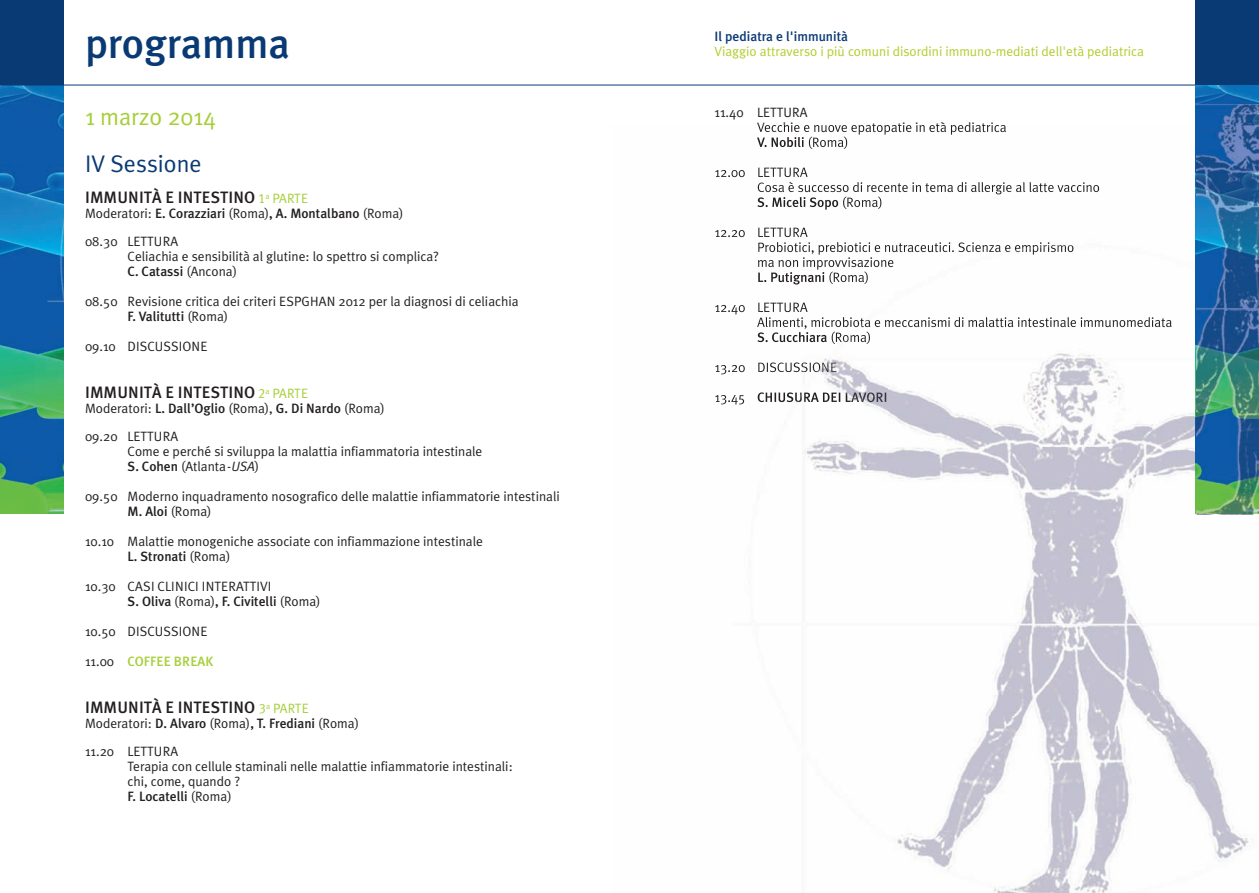
<style>
.page{position:relative;width:1259px;height:893px;background:#fff}
.page>*{position:absolute;margin:0;border:0;box-sizing:border-box;transform-origin:0 0}
.t1{font:500 42px "Meta Plus";color:#0a3a74}
.t2{font:24px "Meta Plus Normal";color:#a6ce39}
.t3{font:24px "Meta Plus Normal";color:#0a3a74}
.t4{font:500 16.5px "Meta Plus";letter-spacing:.005em;color:#231f20}
.t5{font:13.5px/15px "Meta Plus Normal";color:#231f20}
.t6{font:500 13.5px "Meta Plus";color:#231f20}
.t7{font:13.5px "Meta Plus Normal";color:#b4cc2e}
.t8{font:500 13.5px "Meta Plus";color:#0a3a74}
.t9{font:500 13.5px "Meta Plus";letter-spacing:.005em;color:#a6ce39}
.s1{font-family:"Meta Plus Normal Caps";font-weight:400;font-size:13.5px;color:#a6ce39}
.s2{font-family:"Meta Plus Normal";font-weight:400;font-size:13.5px;color:#a6ce39}
.s3{font-family:"Meta Plus Normal";font-weight:400}
.s4{font-family:"Meta Plus";font-weight:500}
.s5{font-style:italic}
.s6{font-family:"Meta Plus Normal";font-weight:400;color:#231f20}
</style>
<div class="page">
<div style="left:0;top:0;width:64px;height:85px;background:#0a3a74"></div>
<img style="left:0;top:85px;width:64px;height:428px">
<img style="left:715px;top:125px;width:539px;height:768px">
<img style="left:758px;top:125px;width:232px;height:7px">
<img style="left:757px;top:137px;width:46px;height:10px">
<img style="left:809px;top:136px;width:38px;height:13px">
<img style="left:715px;top:170px;width:30px;height:7px">
<img style="left:758px;top:168px;width:49px;height:9px">
<img style="left:758px;top:182px;width:326px;height:10px">
<img style="left:757px;top:197px;width:81px;height:13px">
<img style="left:843px;top:196px;width:38px;height:13px">
<img style="left:715px;top:230px;width:30px;height:7px">
<img style="left:758px;top:228px;width:49px;height:9px">
<img style="left:758px;top:242px;width:291px;height:10px">
<img style="left:785px;top:257px;width:108px;height:13px">
<img style="left:758px;top:272px;width:66px;height:12px">
<img style="left:829px;top:271px;width:38px;height:13px">
<img style="left:715px;top:305px;width:30px;height:10px">
<img style="left:758px;top:303px;width:49px;height:9px">
<img style="left:766px;top:317px;width:387px;height:10px">
<img style="left:757px;top:332px;width:70px;height:10px">
<img style="left:831px;top:331px;width:39px;height:13px">
<img style="left:767px;top:362px;width:69px;height:10px">
<img style="left:715px;top:395px;width:29px;height:10px">
<img style="left:757px;top:392px;width:129px;height:10px">
<hr style="left:1px;top:85px;width:1256px;height:1px;background:#0a3a74">
<img style="left:1195px;top:85px;width:64px;height:429px">
<img style="left:1196px;top:105px;width:63px;height:408px">
<div style="left:1195px;top:0;width:64px;height:85px;background:#0a3a74"></div>
<p class="t8" style="left:714px;top:29px;width:135px">Il pediatra e l'immunità</p>
<h1 class="t1" style="left:85px;top:19px;width:206px">programma</h1>
<p class="t7" style="left:714px;top:44px;width:431px">Viaggio attraverso i più comuni disordini immuno-mediati dell'età pediatrica</p>
<h2 class="t2" style="left:85px;top:103px;width:132px">1 marzo 2014</h2>
<h2 class="t3" style="left:85px;top:149px;width:118px">IV Sessione</h2>
<p class="t4" style="left:85px;top:188px;width:224px">IMMUNITÀ E INTESTINO <span class="s1">1</span><sup>a</sup> <span class="s2">PARTE</span></p>
<p class="t6" style="left:85px;top:206px;width:320px"><span class="s3">Moderatori:</span> E. Corazziari <span class="s3">(Roma)</span>, A. Montalbano <span class="s3">(Roma)</span></p>
<p class="t5" style="left:128px;top:234px;width:313px;text-indent:-43px">08.30 LETTURA<br>Celiachia e sensibilità al glutine: lo spettro si complica?</p>
<p class="t6" style="left:128px;top:263px;width:111px">C. Catassi <span class="s3">(Ancona)</span></p>
<p class="t5" style="left:85px;top:294px;width:435px">08.50 Revisione critica dei criteri ESPGHAN 2012 per la diagnosi di celiachia</p>
<p class="t6" style="left:128px;top:308px;width:102px">F. Valitutti <span class="s3">(Roma)</span></p>
<p class="t5" style="left:85px;top:339px;width:124px">09.10 DISCUSSIONE</p>
<p class="t4" style="left:85px;top:383px;width:224px">IMMUNITÀ E INTESTINO <span class="s1">2</span><sup>a</sup> <span class="s2">PARTE</span></p>
<p class="t5" style="left:85px;top:395px;width:301px;line-height:27.8px">Moderatori: <span class="s4">L. Dall’Oglio</span> (Roma), <span class="s4">G. Di Nardo</span> (Roma)<br>09.20 LETTURA</p>
<p class="t5" style="left:128px;top:444px;width:356px">Come e perché si sviluppa la malattia infiammatoria intestinale<br><span class="s4">S. Cohen</span> (Atlanta-<span class="s5">USA</span>)</p>
<p class="t5" style="left:85px;top:489px;width:476px">09.50 Moderno inquadramento nosografico delle malattie infiammatorie intestinali</p>
<p class="t6" style="left:128px;top:503px;width:85px">M. Aloi <span class="s3">(Roma)</span></p>
<p class="t5" style="left:85px;top:534px;width:399px">10.10 Malattie monogeniche associate con infiammazione intestinale</p>
<p class="t6" style="left:128px;top:548px;width:104px">L. Stronati <span class="s3">(Roma)</span></p>
<p class="t5" style="left:85px;top:579px;width:188px">10.30 CASI CLINICI INTERATTIVI</p>
<p class="t6" style="left:128px;top:593px;width:194px">S. Oliva <span class="s3">(Roma)</span>, F. Civitelli <span class="s3">(Roma)</span></p>
<p class="t5" style="left:85px;top:624px;width:124px">10.50 DISCUSSIONE</p>
<p class="t9" style="left:85px;top:653px;width:130px"><span class="s6">11.00</span> COFFEE BREAK</p>
<p class="t4" style="left:85px;top:698px;width:225px">IMMUNITÀ E INTESTINO <span class="s1">3</span><sup>a</sup> <span class="s2">PARTE</span></p>
<p class="t5" style="left:85px;top:710px;width:275px;line-height:27.8px">Moderatori: <span class="s4">D. Alvaro</span> (Roma)<span class="s4">, T. Frediani</span> (Roma)<br>11.20 LETTURA</p>
<p class="t5" style="left:128px;top:759px;width:387px">Terapia con cellule staminali nelle malattie infiammatorie intestinali: chi, come, quando ?</p>
<p class="t6" style="left:128px;top:788px;width:106px">F. Locatelli <span class="s3">(Roma)</span></p>
<p class="t5" style="left:714px;top:105px;width:95px">11.40 LETTURA</p>
</div>
